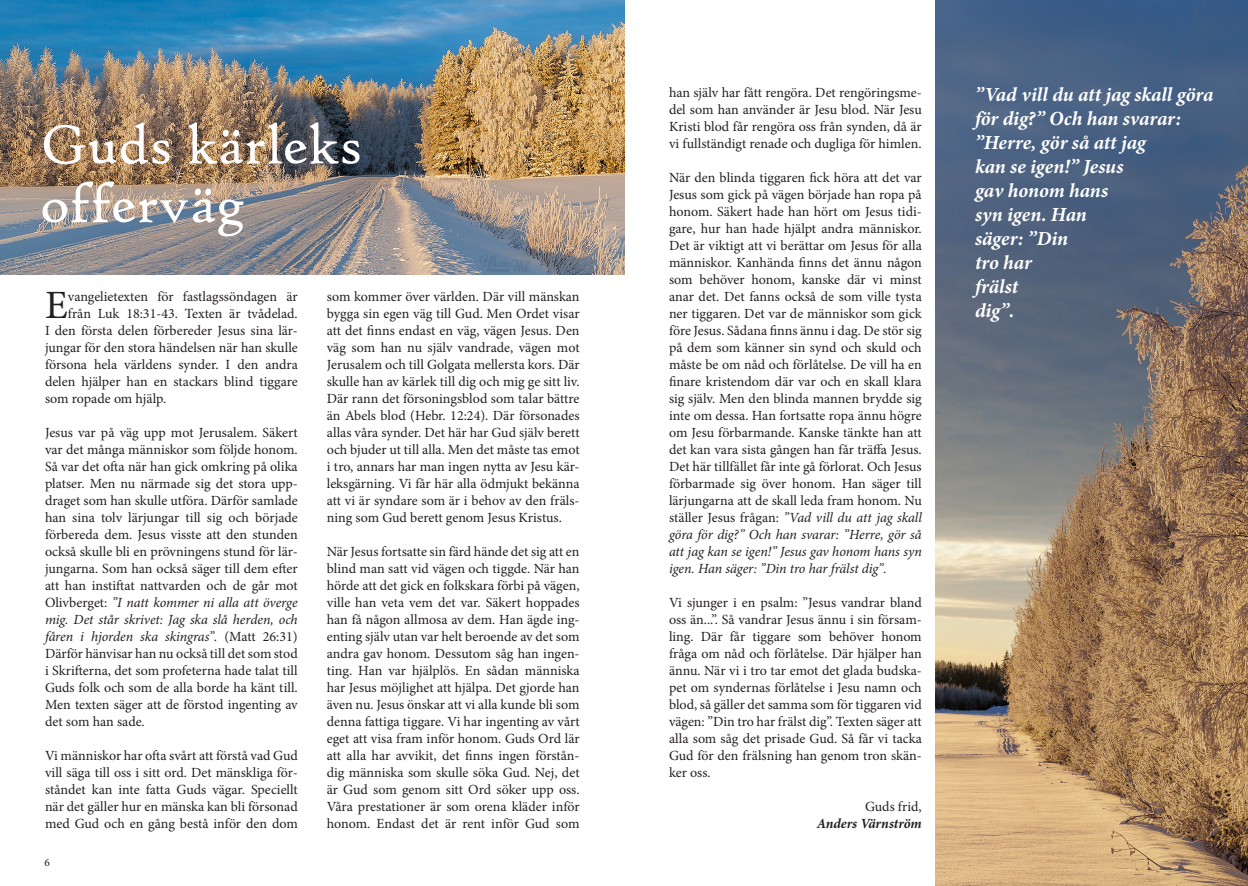
<style>
.page{position:relative;width:1248px;height:886px;background:#fff}
.page>*{position:absolute;margin:0;border:0;box-sizing:border-box;transform-origin:0 0}
.t1{font:58.75px/58.8px "High Tower Text";color:#fff}
.t2{font:40.12px "Minion Pro";color:#231f20}
.t3{font:italic 700 20px/24px "Minion Pro";letter-spacing:-.005em;color:#fff}
.t4{font:14px/17px "Minion Pro";color:#231f20;text-align:justify}
.t5{font:italic 700 14px "Minion Pro";letter-spacing:-.005em;color:#231f20}
.t6{font:11.25px "Minion Pro";color:#231f20}
.s1{font-style:italic}
</style>
<div class="page">
<img style="left:0;top:0;width:624px;height:274px">
<img style="left:935px;top:0;width:312px;height:886px">
<h1 class="t1" style="left:40px;top:115px;width:324px">Guds kärleks offerväg</h1>
<h2 class="t2" style="left:45px;top:278px;width:24px">E</h2>
<p class="t4" style="left:68px;top:288px;width:231px">vangelietexten för fastlagssöndagen är</p>
<p class="t4" style="left:68px;top:305px;width:231px">från Luk 18:31-43. Texten är tvådelad.</p>
<p class="t4" style="left:45px;top:322px;width:254px">I den första delen förbereder Jesus sina lär-</p>
<p class="t4" style="left:45px;top:339px;width:254px">jungar för den stora händelsen när han skulle</p>
<p class="t4" style="left:45px;top:356px;width:254px">försona hela världens synder. I den andra</p>
<p class="t4" style="left:45px;top:373px;width:254px">delen hjälper han en stackars blind tiggare</p>
<p class="t4" style="left:45px;top:390px;width:123px">som ropade om hjälp.</p>
<p class="t4" style="left:45px;top:424px;width:254px">Jesus var på väg upp mot Jerusalem. Säkert var det många människor som följde honom.<br>Så var det ofta när han gick omkring på olika platser. Men nu närmade sig det stora upp&shy;draget som han skulle utföra. Därför samlade han sina tolv lärjungar till sig och började förbereda dem. Jesus visste att den stunden också skulle bli en prövningens stund för lär&shy;jungarna. Som han också säger till dem efter att han instiftat nattvarden och de går mot Olivberget: <span class="s1">”I natt kommer ni alla att överge mig. Det står skrivet: Jag ska slå herden, och fåren i hjorden ska skingras”.</span> (Matt 26:31)<br>Därför hänvisar han nu också till det som stod i Skrifterna, det som profeterna hade talat till Guds folk och som de alla borde ha känt till.<br>Men texten säger att de förstod ingenting av det som han sade.</p>
<p class="t4" style="left:45px;top:747px;width:254px">Vi människor har ofta svårt att förstå vad Gud vill säga till oss i sitt ord. Det mänskliga för&shy;ståndet kan inte fatta Guds vägar. Speciellt när det gäller hur en mänska kan bli försonad med Gud och en gång bestå inför den dom</p>
<p class="t6" style="left:44px;top:855px;width:7px">6</p>
<p class="t4" style="left:327px;top:288px;width:254px">som kommer över världen. Där vill mänskan bygga sin egen väg till Gud. Men Ordet visar att det finns endast en väg, vägen Jesus. Den väg som han nu själv vandrade, vägen mot Jerusalem och till Golgata mellersta kors. Där skulle han av kärlek till dig och mig ge sitt liv.<br>Där rann det försoningsblod som talar bättre än Abels blod (Hebr. 12:24). Där försonades allas våra synder. Det här har Gud själv berett och bjuder ut till alla. Men det måste tas emot i tro, annars har man ingen nytta av Jesu kär&shy;leksgärning. Vi får här alla ödmjukt bekänna att vi är syndare som är i behov av den fräls&shy;ning som Gud berett genom Jesus Kristus.</p>
<p class="t4" style="left:327px;top:543px;width:254px">När Jesus fortsatte sin färd hände det sig att en blind man satt vid vägen och tiggde. När han hörde att det gick en folkskara förbi på vägen, ville han veta vem det var. Säkert hoppades han få någon allmosa av dem. Han ägde ing&shy;enting själv utan var helt beroende av det som andra gav honom. Dessutom såg han ingen&shy;ting. Han var hjälplös. En sådan människa har Jesus möjlighet att hjälpa. Det gjorde han även nu. Jesus önskar att vi alla kunde bli som denna fattiga tiggare. Vi har ingenting av vårt eget att visa fram inför honom. Guds Ord lär att alla har avvikit, det finns ingen förstån&shy;dig människa som skulle söka Gud. Nej, det är Gud som genom sitt Ord söker upp oss.<br>Våra prestationer är som orena kläder inför honom. Endast det är rent inför Gud som</p>
<p class="t4" style="left:669px;top:84px;width:254px">han själv har fått rengöra. Det rengöringsme&shy;del som han använder är Jesu blod. När Jesu Kristi blod får rengöra oss från synden, då är vi fullständigt renade och dugliga för himlen.</p>
<p class="t4" style="left:669px;top:169px;width:254px">När den blinda tiggaren fick höra att det var Jesus som gick på vägen började han ropa på honom. Säkert hade han hört om Jesus tidi&shy;gare, hur han hade hjälpt andra människor.<br>Det är viktigt att vi berättar om Jesus för alla människor. Kanhända finns det ännu någon som behöver honom, kanske där vi minst anar det. Det fanns också de som ville tysta ner tiggaren. Det var de människor som gick före Jesus. Sådana finns ännu i dag. De stör sig på dem som känner sin synd och skuld och måste be om nåd och förlåtelse. De vill ha en finare kristendom där var och en skall klara sig själv. Men den blinda mannen brydde sig inte om dessa. Han fortsatte ropa ännu högre om Jesu förbarmande. Kanske tänkte han att det kan vara sista gången han får träffa Jesus.<br>Det här tillfället får inte gå förlorat. Och Jesus förbarmade sig över honom. Han säger till lärjungarna att de skall leda fram honom. Nu ställer Jesus frågan: <span class="s1">”Vad vill du att jag skall göra för dig?” Och han svarar: ”Herre, gör så att jag kan se igen!” Jesus gav honom hans syn igen. Han säger: ”Din tro har frälst dig”.</span></p>
<p class="t4" style="left:669px;top:594px;width:254px">Vi sjunger i en psalm: ”Jesus vandrar bland oss än...”. Så vandrar Jesus ännu i sin försam&shy;ling. Där får tiggare som behöver honom fråga om nåd och förlåtelse. Där hjälper han ännu. När vi i tro tar emot det glada budska&shy;pet om syndernas förlåtelse i Jesu namn och blod, så gäller det samma som för tiggaren vid vägen: ”Din tro har frälst dig”. Texten säger att alla som såg det prisade Gud. Så får vi tacka Gud för den frälsning han genom tron skän&shy;ker oss.</p>
<p class="t4" style="left:865px;top:798px;width:58px">Guds frid,</p>
<p class="t5" style="left:816px;top:814px;width:107px">Anders Värnström</p>
<h3 class="t3" style="left:974px;top:83px;width:240px">”Vad vill du att jag skall göra för dig?” Och han svarar: ”Herre, gör så att jag<br>kan se igen!” Jesus<br>gav honom hans<br>syn igen. Han<br>säger: ”Din<br>tro har<br>frälst<br>dig”.</h3>
</div>
